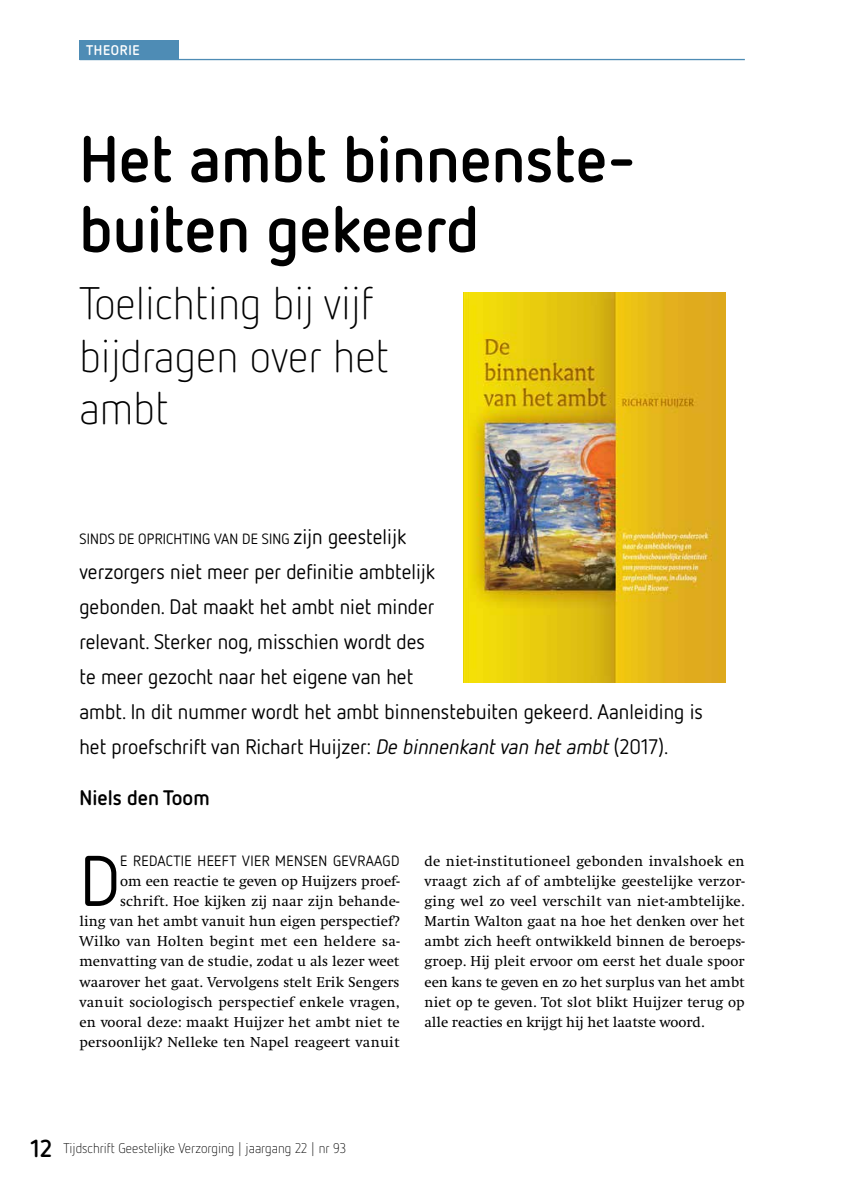
<style>
.page{position:relative;width:844px;height:1191px;background:#fff}
.page>*{position:absolute;margin:0;border:0;box-sizing:border-box;transform-origin:0 0}
.t1{font:71.4px "Netto OT";color:#000}
.t2{font:700 64.75px/70px "Netto OT";color:#000}
.t3{font:300 45.5px/52.5px "Netto OT";color:#000}
.t4{font:21px/35px "Netto OT";color:#000}
.t5{font:700 21px "Netto OT";color:#000}
.t6{font:14.88px/20.1px "Swift ISE";letter-spacing:.005em;color:#000;text-align:right}
.t7{font:14.88px "Netto OT";letter-spacing:.02em;color:#000}
.t8{font:300 14px "Netto OT";color:#000}
.t9{font:700 14px "Netto OT";letter-spacing:.05em;color:#fff}
.s1{font-size:21px}
.s2{font-style:italic}
.s3{font-weight:700;font-size:24.5px}
</style>
<div class="page">
<hr style="left:80px;top:59px;width:664px;height:1px;background:#4e8cb5">
<div style="left:79px;top:40px;width:100px;height:20px;background:#4e8cb5"></div>
<img style="left:463px;top:293px;width:262px;height:389px">
<p class="t9" style="left:86px;top:41px;width:55px">THEORIE</p>
<h2 class="t2" style="left:79px;top:122px;width:557px">Het ambt binnenste&shy;buiten gekeerd</h2>
<h3 class="t3" style="left:79px;top:276px;width:311px">Toelichting bij vijf bijdragen over het ambt</h3>
<p class="t7" style="left:79px;top:529px;width:328px">SINDS DE OPRICHTING VAN DE SING <span class="s1">zijn geestelijk</span></p>
<p class="t4" style="left:79px;top:553px;width:625px">verzorgers niet meer per definitie ambtelijk<br>gebonden. Dat maakt het ambt niet minder<br>relevant. Sterker nog, misschien wordt des<br>te meer gezocht naar het eigene van het<br>ambt. In dit nummer wordt het ambt binnenstebuiten gekeerd. Aanleiding is het proefschrift van Richart Huijzer: <span class="s2">De binnenkantvan hetambt</span>(2017).</p>
<h3 class="t5" style="left:79px;top:784px;width:132px">Niels den Toom</h3>
<h1 class="t1" style="left:80px;top:837px;width:42px">D</h1>
<p class="t7" style="left:120px;top:851px;width:281px">E REDACTIE HEEFT VIER MENSEN GEVRAAGD</p>
<p class="t6" style="left:79px;top:871px;width:322px">om een reactie te geven op Huijzers proef&shy;schrift. Hoe kijken zij naar zijn behande-<br>ling van het ambt vanuit hun eigen perspectief?<br>Wilko van Holten begint met een heldere sa&shy;menvatting van de studie, zodat u als lezer weet waarover het gaat. Vervolgens stelt Erik Sengers vanuit sociologisch perspectief enkele vragen, en vooral deze: maakt Huijzer het ambt niet te persoonlijk? Nelleke ten Napel reageert vanuit</p>
<p class="t6" style="left:424px;top:851px;width:322px;text-align:justify">de niet-institutioneel gebonden invalshoek en vraagt zich af of ambtelijke geestelijke verzor&shy;ging wel zo veel verschilt van niet-ambtelijke.<br>Martin Walton gaat na hoe het denken over het ambt zich heeft ontwikkeld binnen de beroeps&shy;groep. Hij pleit ervoor om eerst het duale spoor een kans te geven en zo het surplus van het ambt niet op te geven. Tot slot blikt Huijzer terug op alle reacties en krijgt hij het laatste woord.</p>
<p class="t8" style="left:31px;top:1139px;width:317px"><span class="s3">12</span> Tijdschrift Geestelijke Verzorging | jaargang 22 | nr 93</p>
</div>
